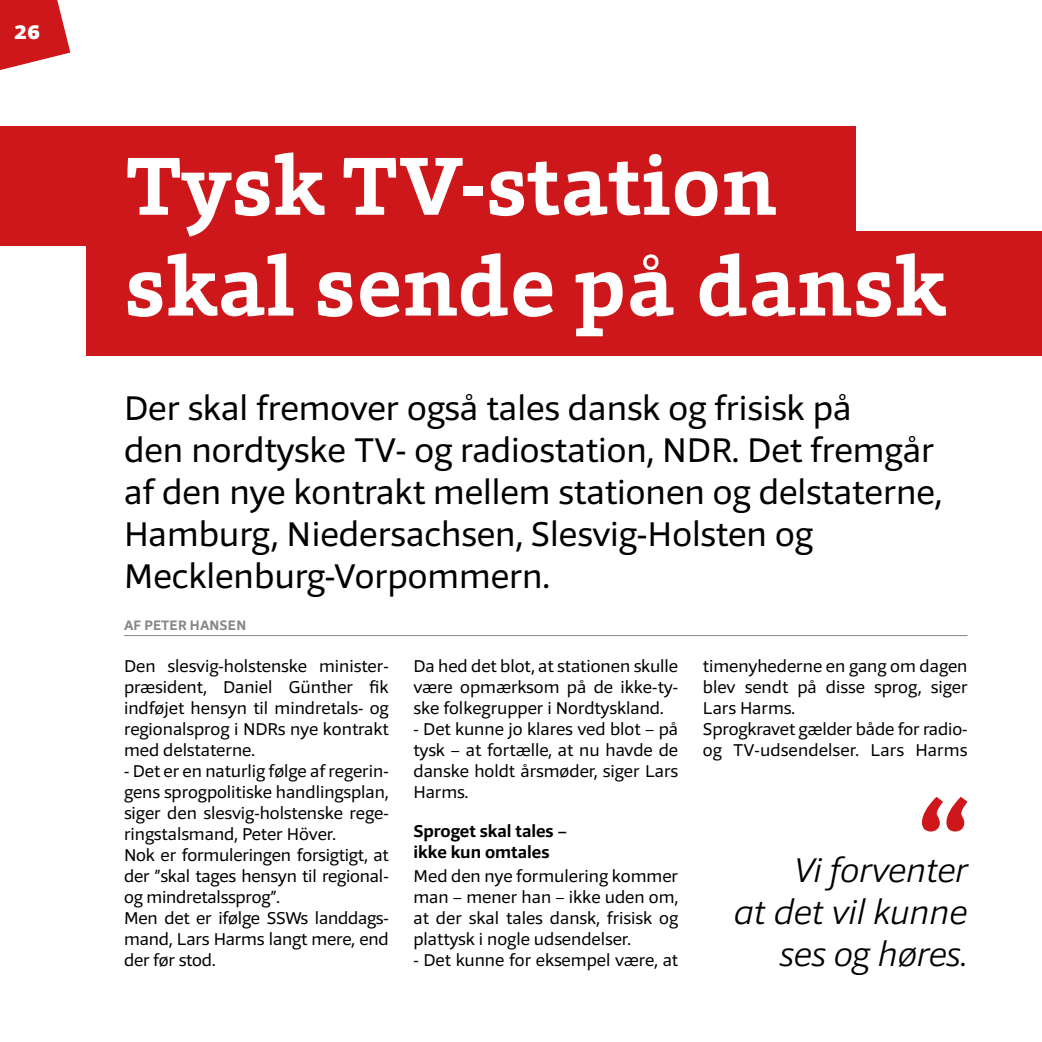
<style>
.page{position:relative;width:1042px;height:1042px;background:#fff}
.page>*{position:absolute;margin:0;border:0;box-sizing:border-box;transform-origin:0 0}
.t1{font:700 84px/100.8px "Foro";color:#fff}
.t2{font:35px/42px "Foro Sans";color:#000}
.t3{font:italic 300 35px/42px "Foro Sans";color:#000;text-align:right}
.t4{font:900 21px "Foro Sans";color:#fff}
.t5{font:17.5px/21px "Foro Sans";color:#000;text-align:justify}
.t6{font:700 17.5px/21px "Foro Sans";color:#000}
.t7{font:700 14px "Foro Sans";letter-spacing:.01em;color:#878787}
</style>
<div class="page">
<svg style="left:0;top:0;width:70px;height:70px"></svg>
<div style="left:0;top:126px;width:855px;height:119px;background:#cd171a"></div>
<div style="left:86px;top:231px;width:956px;height:124px;background:#cd171a"></div>
<hr style="left:124px;top:635px;width:843px;height:1px;background:#878787">
<svg style="left:922px;top:797px;width:45px;height:34px"></svg>
<p class="t4" style="left:14px;top:18px;width:28px">26</p>
<h1 class="t1" style="left:124px;top:134px;width:824px">Tysk TV-station skal sende på dansk</h1>
<h2 class="t2" style="left:124px;top:387px;width:819px">Der skal fremover også tales dansk og frisisk på<br>den nordtyske TV- og radiostation, NDR. Det fremgår af den nye kontrakt mellem stationen og delstaterne, Hamburg, Niedersachsen, Slesvig-Holsten og Mecklenburg-Vorpommern.</h2>
<p class="t7" style="left:124px;top:616px;width:124px">AF PETER HANSEN</p>
<p class="t5" style="left:124px;top:655px;width:266px">Den slesvig-holstenske minister&shy;præsident, Daniel Günther fik indføjet hensyn til mindretals- og regionalsprog i NDRs nye kontrakt med delstaterne.</p>
<p class="t5" style="left:124px;top:760px;width:266px;text-align:left">- Det er en naturlig følge af regerin&shy;gens sprogpolitiske handlingsplan, siger den slesvig-holstenske rege&shy;ringstalsmand, Peter Höver.<br>Nok er formuleringen forsigtigt, at der ”skal tages hensyn til regional&shy;og mindretalssprog”.<br>Men det er ifølge SSWs landdags&shy;mand, Lars Harms langt mere, end der før stod.</p>
<p class="t5" style="left:413px;top:655px;width:266px">Da hed det blot, at stationen skulle være opmærksom på de ikke-ty&shy;ske folkegrupper i Nordtyskland.</p>
<p class="t5" style="left:413px;top:718px;width:266px">- Det kunne jo klares ved blot – på tysk – at fortælle, at nu havde de danske holdt årsmøder, siger Lars Harms.</p>
<p class="t6" style="left:413px;top:820px;width:155px">Sproget skal tales – ikke kun omtales</p>
<p class="t5" style="left:413px;top:865px;width:266px">Med den nye formulering kommer man – mener han – ikke uden om, at der skal tales dansk, frisisk og plattysk i nogle udsendelser.</p>
<p class="t5" style="left:413px;top:949px;width:266px">- Det kunne for eksempel være, at</p>
<p class="t5" style="left:703px;top:655px;width:266px;text-align:left">timenyhederne en gang om dagen blev sendt på disse sprog, siger<br>Lars Harms.<br>Sprogkravet gælder både for radio&shy;og TV-udsendelser. Lars Harms</p>
<h2 class="t3" style="left:734px;top:849px;width:235px">Vi forventer<br>at det vil kunne ses og høres.</h2>
</div>
